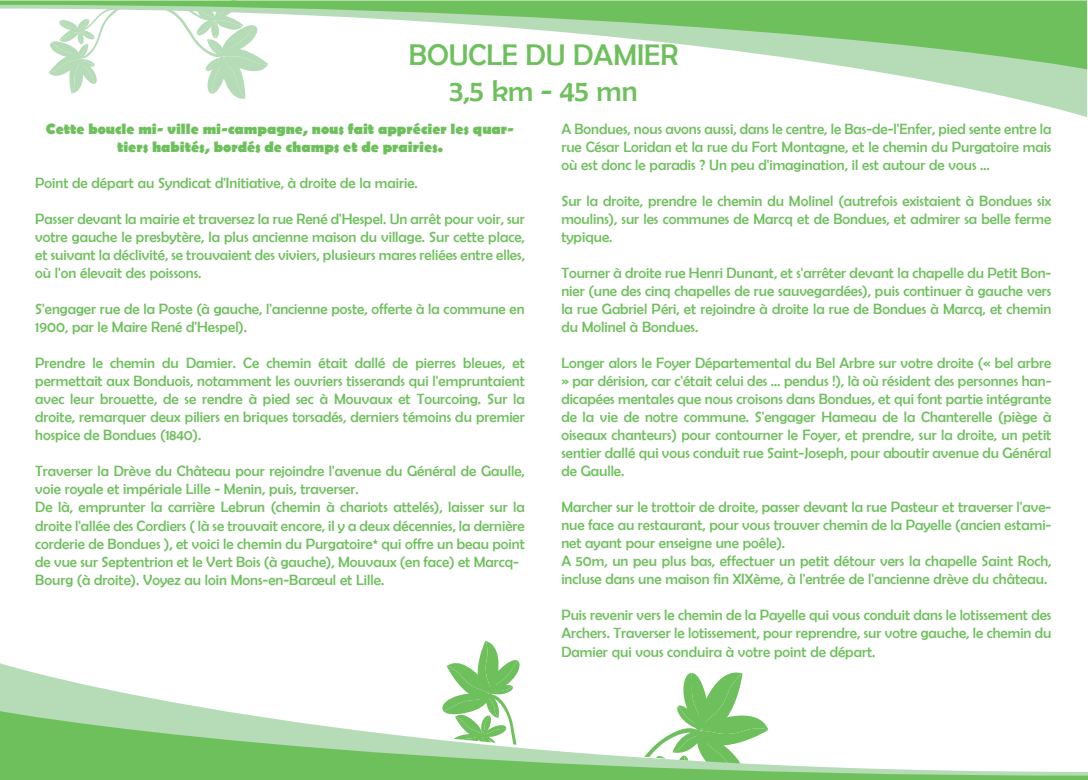
<style>
.page{position:relative;width:1088px;height:780px;background:#fff}
.page>*{position:absolute;margin:0;border:0;box-sizing:border-box;transform-origin:0 0}
.t1{font:30px/36px "Berlin Sans FB";color:#6ec05d;text-align:center}
.t2{font:15px/18px "Berlin Sans FB";color:#6ec05d;text-align:justify}
.t3{font:700 15px/18px "Berlin Sans FB";color:#6ec05d;text-align:center}
</style>
<div class="page">
<svg style="left:478px;top:641px;width:42px;height:22px"></svg>
<svg style="left:48px;top:69px;width:1039px;height:48px"></svg>
<svg style="left:0;top:0;width:1087px;height:69px"></svg>
<svg style="left:0;top:663px;width:743px;height:48px"></svg>
<svg style="left:0;top:711px;width:1088px;height:69px"></svg>
<p class="t1" style="left:409px;top:37px;width:271px">BOUCLE DU DAMIER<br>3,5 km - 45 mn</p>
<p class="t3" style="left:46px;top:121px;width:470px">Cette boucle mi- ville mi-campagne, nous fait apprécier les quar&shy;tiers habités, bordés de champs et de prairies.</p>
<p class="t2" style="left:35px;top:174px;width:384px">Point de départ au Syndicat d'Initiative, à droite de la mairie.</p>
<p class="t2" style="left:35px;top:210px;width:491px">Passer devant la mairie et traversez la rue René d'Hespel. Un arrêt pour voir, sur votre gauche le presbytère, la plus ancienne maison du village. Sur cette place, et suivant la déclivité, se trouvaient des viviers, plusieurs mares reliées entre elles, où l'on élevait des poissons.</p>
<p class="t2" style="left:35px;top:300px;width:491px">S'engager rue de la Poste (à gauche, l'ancienne poste, offerte à la commune en<br>1900, par le Maire René d'Hespel).</p>
<p class="t2" style="left:35px;top:354px;width:491px">Prendre le chemin du Damier. Ce chemin était dallé de pierres bleues, et permettait aux Bonduois, notamment les ouvriers tisserands qui l'empruntaient avec leur brouette, de se rendre à pied sec à Mouvaux et Tourcoing. Sur la droite, remarquer deux piliers en briques torsadés, derniers témoins du premier hospice de Bondues (1840).</p>
<p class="t2" style="left:35px;top:462px;width:491px;text-align:left">Traverser la Drève du Château pour rejoindre l'avenue du Général de Gaulle, voie royale et impériale Lille - Menin, puis, traverser.<br>De là, emprunter la carrière Lebrun (chemin à chariots attelés), laisser sur la droite l'allée des Cordiers ( là se trouvait encore, il y a deux décennies, la dernière corderie de Bondues ), et voici le chemin du Purgatoire* qui offre un beau point de vue sur Septentrion et le Vert Bois (à gauche), Mouvaux (en face) et Marcq-Bourg (à droite). Voyez au loin Mons-en-Barœul et Lille.</p>
<p class="t2" style="left:561px;top:120px;width:492px">A Bondues, nous avons aussi, dans le centre, le Bas-de-l'Enfer, pied sente entre la rue César Loridan et la rue du Fort Montagne, et le chemin du Purgatoire mais où est donc le paradis ? Un peu d'imagination, il est autour de vous …</p>
<p class="t2" style="left:561px;top:192px;width:492px">Sur la droite, prendre le chemin du Molinel (autrefois existaient à Bondues six moulins), sur les communes de Marcq et de Bondues, et admirer sa belle ferme typique.</p>
<p class="t2" style="left:561px;top:264px;width:491px">Tourner à droite rue Henri Dunant, et s'arrêter devant la chapelle du Petit Bon&shy;nier (une des cinq chapelles de rue sauvegardées), puis continuer à gauche vers la rue Gabriel Péri, et rejoindre à droite la rue de Bondues à Marcq, et chemin du Molinel à Bondues.</p>
<p class="t2" style="left:561px;top:354px;width:492px">Longer alors le Foyer Départemental du Bel Arbre sur votre droite (« bel arbre » par dérision, car c'était celui des … pendus !), là où résident des personnes han&shy;dicapées mentales que nous croisons dans Bondues, et qui font partie intégrante de la vie de notre commune. S'engager Hameau de la Chanterelle (piège à oiseaux chanteurs) pour contourner le Foyer, et prendre, sur la droite, un petit sentier dallé qui vous conduit rue Saint-Joseph, pour aboutir avenue du Général de Gaulle.</p>
<p class="t2" style="left:561px;top:498px;width:492px;text-align:left">Marcher sur le trottoir de droite, passer devant la rue Pasteur et traverser l'ave&shy;nue face au restaurant, pour vous trouver chemin de la Payelle (ancien estami&shy;net ayant pour enseigne une poêle).<br>A 50m, un peu plus bas, effectuer un petit détour vers la chapelle Saint Roch, incluse dans une maison fin XIXème, à l'entrée de l'ancienne drève du château.</p>
<p class="t2" style="left:561px;top:606px;width:492px">Puis revenir vers le chemin de la Payelle qui vous conduit dans le lotissement des Archers. Traverser le lotissement, pour reprendre, sur votre gauche, le chemin du Damier qui vous conduira à votre point de départ.</p>
</div>
